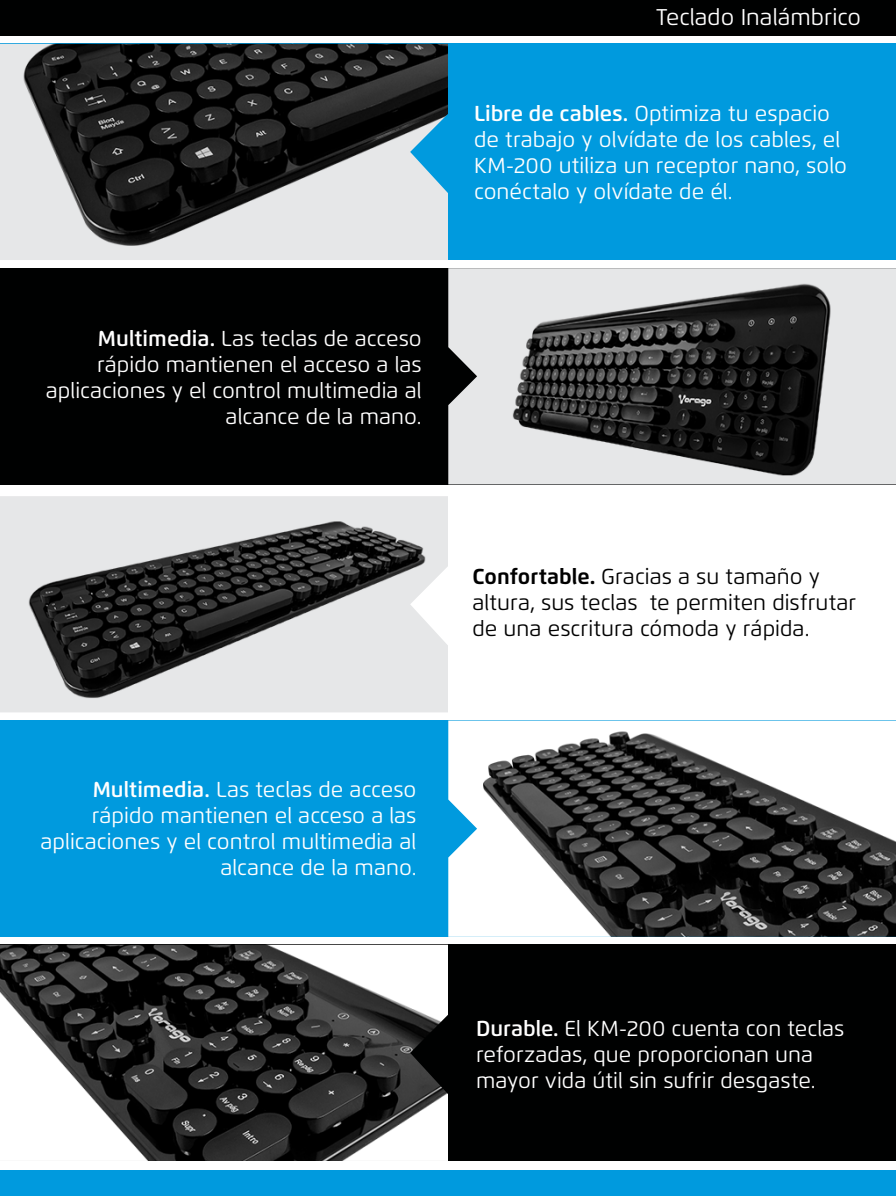
<style>
.page{position:relative;width:896px;height:1196px;background:#fff}
.page>*{position:absolute;margin:0;border:0;box-sizing:border-box;transform-origin:0 0}
.t1{font:22.75px "Flexo";color:#fff}
.t2{font:21.61px/25.9px "Flexo";color:#fff}
.t3{font:21.61px/25.9px "Flexo";color:#000}
.s1{font-weight:600}
.s2{font-weight:700}
</style>
<div class="page">
<div style="left:0;top:268px;width:895px;height:216px;background:#000101"></div>
<div style="left:0;top:720px;width:896px;height:216px;background:#009ade"></div>
<div style="left:0;top:44px;width:896px;height:216px;background:#009ade"></div>
<div style="left:0;top:944px;width:896px;height:216px;background:#000101"></div>
<div style="left:0;top:1170px;width:896px;height:25px;background:#009ade"></div>
<img style="left:0;top:44px;width:448px;height:216px">
<img style="left:0;top:496px;width:448px;height:216px">
<img style="left:0;top:944px;width:448px;height:216px">
<img style="left:448px;top:268px;width:448px;height:216px">
<img style="left:448px;top:720px;width:448px;height:216px">
<div style="left:0;top:0;width:896px;height:35px;background:#000101"></div>
<p class="t2" style="left:46px;top:325px;width:378px;text-align:right"><span class="s1">Multimedia.</span> Las teclas de acceso rápido mantienen el acceso a las aplicaciones y el control multimedia al alcance de la mano.</p>
<p class="t1" style="left:656px;top:3px;width:206px">Teclado Inalámbrico</p>
<p class="t2" style="left:474px;top:101px;width:374px"><span class="s1">Libre de cables.</span> Optimiza tu espacio de trabajo y olvídate de los cables, el KM-200 utiliza un receptor nano, solo conéctalo y olvídate de él.</p>
<p class="t2" style="left:40px;top:776px;width:378px;text-align:right"><span class="s1">Multimedia.</span> Las teclas de acceso rápido mantienen el acceso a las aplicaciones y el control multimedia al alcance de la mano.</p>
<p class="t3" style="left:473px;top:563px;width:385px"><span class="s2">Confortable.</span> Gracias a su tamaño y altura, sus teclas te permiten disfrutar de una escritura cómoda y rápida.</p>
<p class="t2" style="left:476px;top:1015px;width:370px"><span class="s1">Durable.</span> El KM-200 cuenta con teclas reforzadas, que proporcionan una mayor vida útil sin sufrir desgaste.</p>
</div>
